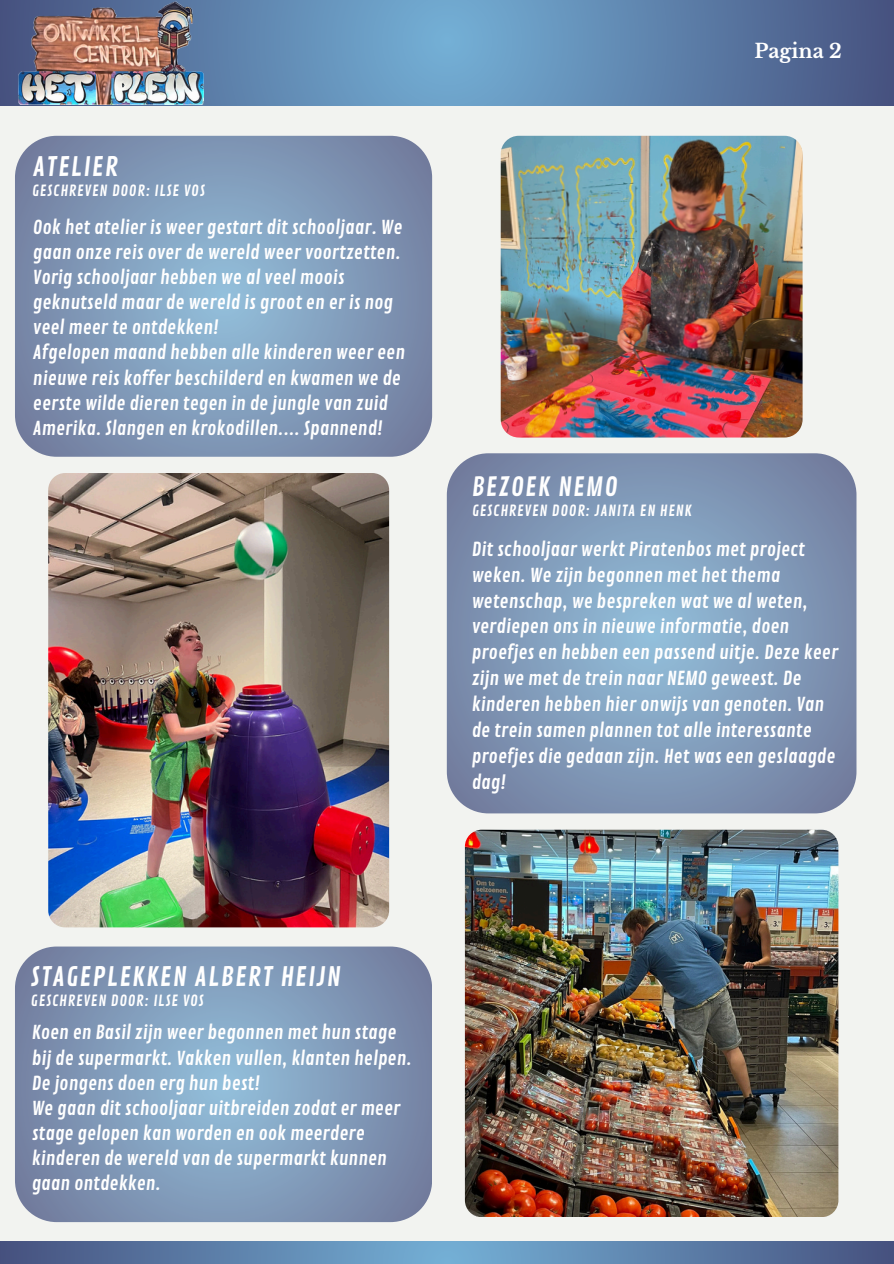
<style>
.page{position:relative;width:894px;height:1264px;background:#fff}
.page>*{position:absolute;margin:0;border:0;box-sizing:border-box;transform-origin:0 0}
.t1{font:26.1px "Contrail One";letter-spacing:.05em;color:#fff}
.t2{font:25.8px "Contrail One";letter-spacing:.05em;color:#fff}
.t3{font:700 19.5px "Libre Baskerville";color:#fff}
.t4{font:18.75px/25px "Contrail One";color:#fff}
.t5{font:15px "Contrail One";letter-spacing:.05em;color:#fff}
</style>
<div class="page">
<div style="left:0;top:0;width:893px;height:1263px;background:#f2f3f0"></div>
<svg style="left:0;top:1241px;width:893px;height:22px;background:#5c80aa"></svg>
<svg style="left:0;top:0;width:893px;height:106px;background:#5f86af"></svg>
<svg style="left:15px;top:136px;width:417px;height:321px;background:#8199b7"></svg>
<img style="left:18px;top:0;width:186px;height:104px">
<svg style="left:446px;top:453px;width:410px;height:360px;background:#8098b7"></svg>
<svg style="left:15px;top:946px;width:416px;height:276px;background:#8199b8"></svg>
<img style="left:465px;top:829px;width:373px;height:387px;border-radius:17px">
<img style="left:500px;top:136px;width:302px;height:301px;border-radius:18px">
<img style="left:48px;top:473px;width:341px;height:454px;border-radius:17px">
<h3 class="t1" style="left:33px;top:151px;width:86px">ATELIER</h3>
<p class="t5" style="left:32px;top:182px;width:174px">GESCHREVEN DOOR: ILSE VOS</p>
<p class="t4" style="left:33px;top:216px;width:373px">Ook het atelier is weer gestart dit schooljaar. We gaan onze reis over de wereld weer voortzetten.<br>Vorig schooljaar hebben we al veel moois geknutseld maar de wereld is groot en er is nog veel meer te ontdekken!<br>Afgelopen maand hebben alle kinderen weer een nieuwe reis koffer beschilderd en kwamen we de eerste wilde dieren tegen in de jungle van zuid Amerika. Slangen en krokodillen.... Spannend!</p>
<h1 class="t3" style="left:754px;top:39px;width:89px">Pagina 2</h1>
<h3 class="t2" style="left:471px;top:471px;width:147px">BEZOEK NEMO</h3>
<h3 class="t5" style="left:472px;top:502px;width:221px">GESCHREVEN DOOR: JANITA EN HENK</h3>
<p class="t4" style="left:471px;top:537px;width:368px;line-height:25.8px">Dit schooljaar werkt Piratenbos met project weken. We zijn begonnen met het thema wetenschap, we bespreken wat we al weten, verdiepen ons in nieuwe informatie, doen proefjes en hebben een passend uitje. Deze keer zijn we met de trein naar NEMO geweest. De kinderen hebben hier onwijs van genoten. Van de trein samen plannen tot alle interessante proefjes die gedaan zijn. Het was een geslaagde dag!</p>
<p class="t1" style="left:31px;top:961px;width:311px">STAGEPLEKKEN ALBERT HEIJN</p>
<h1 class="t4" style="left:32px;top:1020px;width:381px">Koen en Basil zijn weer begonnen met hun stage bij de supermarkt. Vakken vullen, klanten helpen.<br>De jongens doen erg hun best!<br>We gaan dit schooljaar uitbreiden zodat er meer stage gelopen kan worden en ook meerdere kinderen de wereld van de supermarkt kunnen gaan ontdekken.</h1>
<p class="t5" style="left:31px;top:991px;width:174px">GESCHREVEN DOOR: ILSE VOS</p>
</div>
